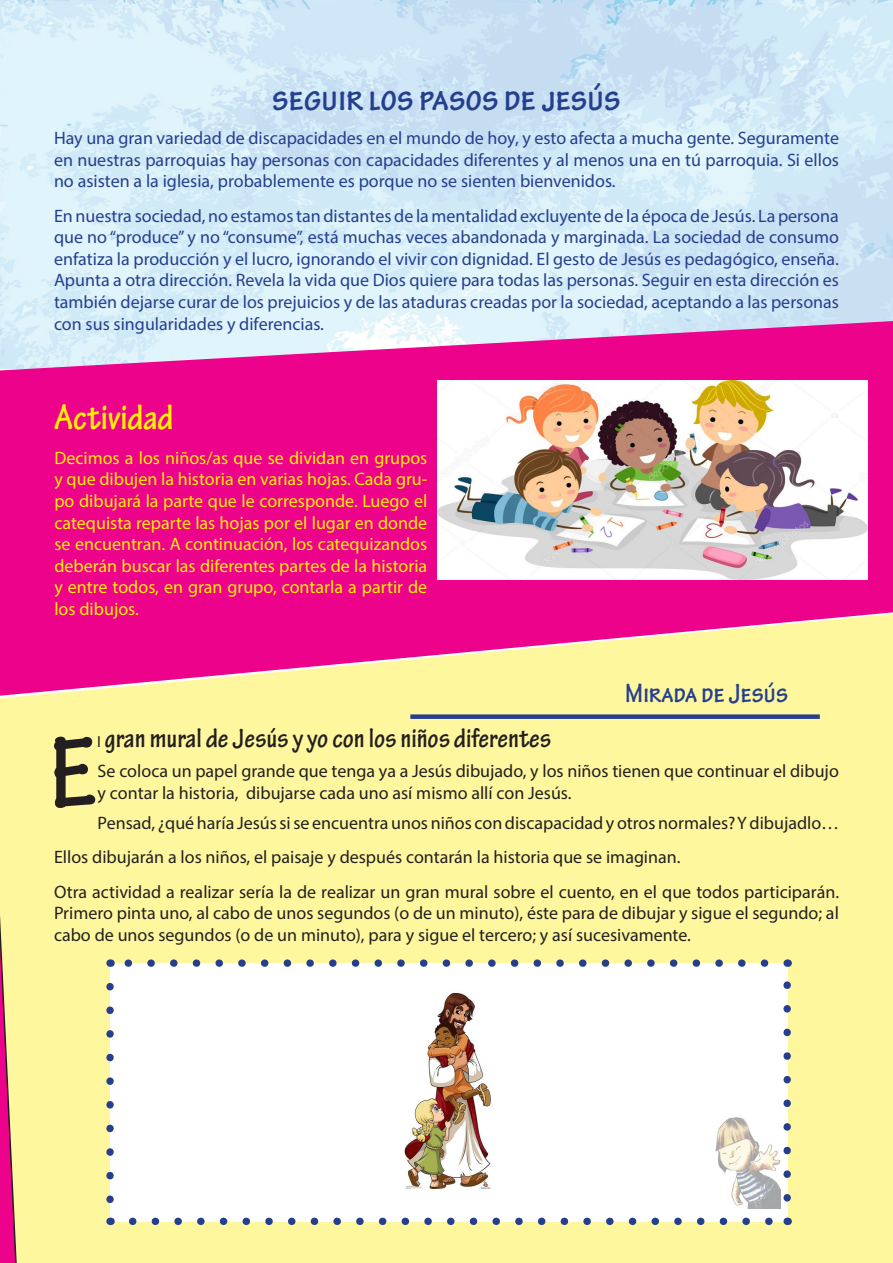
<style>
.page{position:relative;width:893px;height:1263px;background:#fff}
.page>*{position:absolute;margin:0;border:0;box-sizing:border-box;transform-origin:0 0}
.t1{font:700 condensed 108.6px "Tekton Pro";color:#231f20}
.t2{font:700 condensed 39px "Tekton Pro";color:#253f8e}
.t3{font:700 condensed 37.5px "Tekton Pro";color:#fff101}
.t4{font:700 condensed 28.5px "Tekton Pro";color:#231f20}
.t5{font:700 condensed 28.5px "Tekton Pro";color:#253f8e}
.t6{font:18px/21.6px "Myriad Pro";color:#253f8e;text-align:justify}
.t7{font:18px/21.6px "Myriad Pro";color:#231f20}
.t8{font:18px/21.6px "Myriad Pro";color:#fff101;text-align:justify}
.s1{font-size:16.5px}
</style>
<div class="page">
<img style="left:18px;top:0;width:875px;height:321px">
<div style="left:18px;top:696px;width:875px;height:567px;background:#fff79e"></div>
<div style="left:410px;top:714px;width:410px;height:5px;background:#253f8e"></div>
<svg style="left:18px;top:321px;width:875px;height:375px;background:#ee3d99"></svg>
<svg style="left:0;top:0;width:18px;height:1263px;background:#e997af"></svg>
<img style="left:438px;top:381px;width:430px;height:198px">
<div style="left:110px;top:963px;width:677px;height:258px;background:#fff"></div>
<svg style="left:106px;top:986px;width:8px;height:223px"></svg>
<svg style="left:133px;top:1217px;width:643px;height:8px"></svg>
<svg style="left:783px;top:975px;width:8px;height:223px"></svg>
<svg style="left:121px;top:959px;width:644px;height:8px"></svg>
<img style="left:715px;top:1117px;width:65px;height:92px">
<img style="left:404px;top:993px;width:87px;height:197px">
<p class="t2" style="left:272px;top:75px;width:350px">seguir los pasos de jesús</p>
<p class="t6" style="left:54px;top:127px;width:787px">Hay una gran variedad de discapacidades en el mundo de hoy, y esto afecta a mucha gente. Seguramente en nuestras parroquias hay personas con capacidades diferentes y al menos una en tú parroquia. Si ellos no asisten a la iglesia, probablemente es porque no se sienten bienvenidos.</p>
<p class="t6" style="left:54px;top:204px;width:786px">En nuestra sociedad, no estamos tan distantes de la mentalidad excluyente de la época de Jesús. La persona que no “produce” y no “consume”, está muchas veces abandonada y marginada. La sociedad de consumo enfatiza la producción y el lucro, ignorando el vivir con dignidad. El gesto de Jesús es pedagógico, enseña.<br>Apunta a otra dirección. Revela la vida que Dios quiere para todas las personas. Seguir en esta dirección es también dejarse curar de los prejuicios y de las ataduras creadas por la sociedad, aceptando a las personas con sus singularidades y diferencias.</p>
<p class="t3" style="left:54px;top:396px;width:121px">Actividad</p>
<p class="t8" style="left:54px;top:447px;width:374px">Decimos a los niños/as que se dividan en grupos y que dibujen la historia en varias hojas. Cada gru&shy;po dibujará la parte que le corresponde. Luego el catequista reparte las hojas por el lugar en donde se encuentran. A continuación, los catequizandos deberán buscar las diferentes partes de la historia y entre todos, en gran grupo, contarla a partir de los dibujos.</p>
<h3 class="t5" style="left:625px;top:676px;width:164px">Mirada de Jesús</h3>
<h1 class="t1" style="left:50px;top:709px;width:49px">E</h1>
<h3 class="t4" style="left:98px;top:721px;width:455px"><span class="s1">l</span> gran mural de Jesús y yo con los niños diferentes</h3>
<p class="t7" style="left:98px;top:760px;width:743px">Se coloca un papel grande que tenga ya a Jesús dibujado, y los niños tienen que continuar el dibujo y contar la historia, dibujarse cada uno así mismo allí con Jesús.</p>
<p class="t7" style="left:54px;top:805px;width:787px;line-height:34.3px;text-indent:44px">Pensad, ¿qué haría Jesús si se encuentra unos niños con discapacidad y otros normales? Y dibujadlo…<br>Ellos dibujarán a los niños, el paisaje y después contarán la historia que se imaginan.<br>Otra actividad a realizar sería la de realizar un gran mural sobre el cuento, en el que todos participarán.</p>
<p class="t7" style="left:54px;top:902px;width:786px">Primero pinta uno, al cabo de unos segundos (o de un minuto), éste para de dibujar y sigue el segundo; al cabo de unos segundos (o de un minuto), para y sigue el tercero; y así sucesivamente.</p>
</div>
